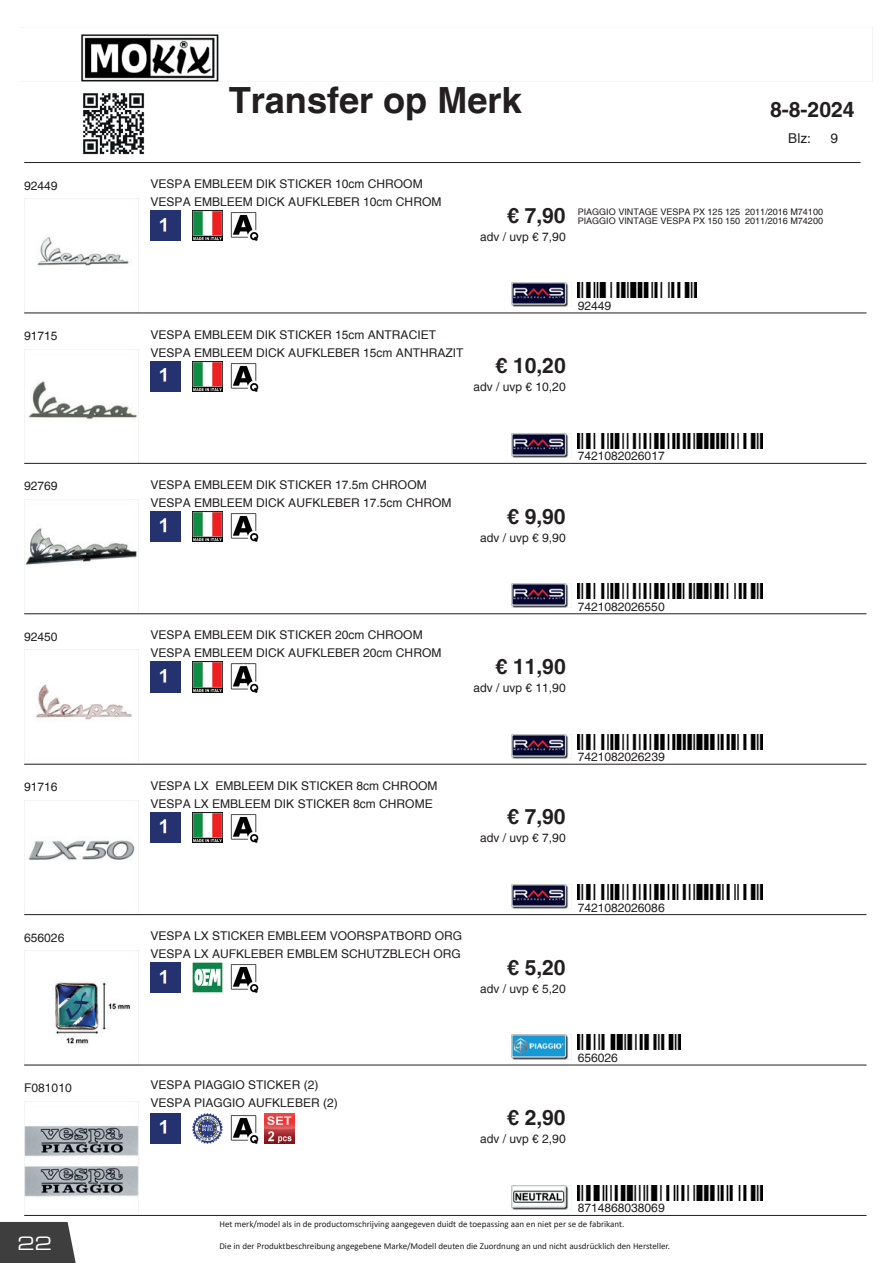
<style>
.page{position:relative;width:893px;height:1263px;background:#fff}
.page>*{position:absolute;margin:0;border:0;box-sizing:border-box;transform-origin:0 0}
.t1{font:700 36.15px "Helvetica";color:#231f20}
.t2{font:700 21px "Helvetica";color:#231f20}
.t3{font:18px "Eurostile Extended Two";color:#fff}
.t4{font:13.5px "Helvetica";color:#231f20}
.t5{font:12px/18px "Helvetica";color:#231f20}
.t6{font:9px "Calibri";color:#231f20}
.t7{font:9px "Calibri";color:#221f1f}
.t8{font:9px "Helvetica";color:#231f20}
</style>
<div class="page">
<div style="left:0;top:1222px;width:76px;height:41px;background:#3e3e3f"></div>
<img style="left:81px;top:34px;width:138px;height:47px">
<hr style="left:24px;top:162px;width:836px;height:1px;background:#231f20">
<img style="left:512px;top:283px;width:60px;height:24px">
<img style="left:24px;top:202px;width:115px;height:111px">
<img style="left:578px;top:283px;width:118px;height:15px">
<img style="left:151px;top:211px;width:30px;height:30px">
<img style="left:193px;top:211px;width:30px;height:30px">
<img style="left:230px;top:212px;width:29px;height:29px">
<hr style="left:24px;top:313px;width:842px;height:1px;background:#231f20">
<img style="left:512px;top:433px;width:60px;height:24px">
<img style="left:24px;top:349px;width:115px;height:114px">
<img style="left:578px;top:433px;width:185px;height:15px">
<img style="left:151px;top:361px;width:30px;height:30px">
<img style="left:193px;top:361px;width:30px;height:30px">
<img style="left:230px;top:363px;width:29px;height:28px">
<hr style="left:24px;top:463px;width:842px;height:1px;background:#231f20">
<img style="left:512px;top:584px;width:60px;height:24px">
<img style="left:24px;top:499px;width:115px;height:113px">
<img style="left:578px;top:584px;width:185px;height:15px">
<img style="left:151px;top:511px;width:30px;height:31px">
<img style="left:193px;top:511px;width:30px;height:31px">
<img style="left:230px;top:513px;width:29px;height:29px">
<hr style="left:24px;top:613px;width:842px;height:1px;background:#231f20">
<img style="left:512px;top:734px;width:60px;height:24px">
<img style="left:24px;top:653px;width:115px;height:111px">
<img style="left:578px;top:734px;width:185px;height:15px">
<img style="left:151px;top:662px;width:30px;height:30px">
<img style="left:193px;top:662px;width:30px;height:30px">
<img style="left:230px;top:663px;width:29px;height:29px">
<hr style="left:24px;top:764px;width:842px;height:1px;background:#231f20">
<img style="left:512px;top:884px;width:60px;height:24px">
<img style="left:24px;top:800px;width:115px;height:111px">
<img style="left:578px;top:884px;width:185px;height:15px">
<img style="left:151px;top:812px;width:30px;height:30px">
<img style="left:193px;top:812px;width:30px;height:30px">
<img style="left:230px;top:814px;width:29px;height:28px">
<hr style="left:24px;top:914px;width:842px;height:1px;background:#231f20">
<img style="left:512px;top:1035px;width:60px;height:24px">
<img style="left:24px;top:952px;width:115px;height:113px">
<img style="left:578px;top:1035px;width:102px;height:15px">
<img style="left:151px;top:963px;width:30px;height:30px">
<img style="left:193px;top:963px;width:30px;height:30px">
<img style="left:230px;top:964px;width:29px;height:29px">
<hr style="left:24px;top:1065px;width:842px;height:1px;background:#231f20">
<img style="left:512px;top:1185px;width:60px;height:24px">
<img style="left:24px;top:1101px;width:115px;height:114px">
<img style="left:578px;top:1185px;width:185px;height:15px">
<img style="left:151px;top:1113px;width:30px;height:30px">
<img style="left:193px;top:1113px;width:30px;height:30px">
<img style="left:230px;top:1115px;width:29px;height:28px">
<img style="left:265px;top:1113px;width:30px;height:30px">
<hr style="left:24px;top:1215px;width:842px;height:1px;background:#231f20">
<img style="left:83px;top:93px;width:62px;height:62px">
<h1 class="t1" style="left:229px;top:78px;width:294px">Transfer op Merk</h1>
<h2 class="t2" style="left:770px;top:97px;width:86px">8-8-2024</h2>
<p class="t4" style="left:788px;top:130px;width:24px">Blz:</p>
<p class="t4" style="left:830px;top:130px;width:9px">9</p>
<p class="t5" style="left:24px;top:176px;width:35px">92449</p>
<p class="t5" style="left:151px;top:175px;width:292px">VESPA EMBLEEM DIK STICKER 10cm CHROOM<br>VESPA EMBLEEM DICK AUFKLEBER 10cm CHROM</p>
<h2 class="t2" style="left:507px;top:202px;width:60px">€ 7,90</h2>
<p class="t8" style="left:578px;top:216px;width:247px">PIAGGIO VINTAGE VESPA PX 150 150 2011/2016 M74200</p>
<p class="t5" style="left:480px;top:228px;width:87px">adv / uvp € 7,90</p>
<p class="t8" style="left:578px;top:207px;width:247px">PIAGGIO VINTAGE VESPA PX 125 125 2011/2016 M74100</p>
<p class="t5" style="left:24px;top:327px;width:35px">91715</p>
<p class="t5" style="left:151px;top:325px;width:314px">VESPA EMBLEEM DIK STICKER 15cm ANTRACIET<br>VESPA EMBLEEM DICK AUFKLEBER 15cm ANTHRAZIT</p>
<h2 class="t2" style="left:495px;top:353px;width:72px">€ 10,20</h2>
<p class="t5" style="left:473px;top:378px;width:94px">adv / uvp € 10,20</p>
<p class="t5" style="left:578px;top:297px;width:35px">92449</p>
<p class="t5" style="left:24px;top:477px;width:35px">92769</p>
<p class="t5" style="left:151px;top:476px;width:302px">VESPA EMBLEEM DIK STICKER 17.5m CHROOM<br>VESPA EMBLEEM DICK AUFKLEBER 17.5cm CHROM</p>
<p class="t5" style="left:578px;top:447px;width:88px">7421082026017</p>
<h2 class="t2" style="left:507px;top:503px;width:60px">€ 9,90</h2>
<p class="t5" style="left:480px;top:528px;width:87px">adv / uvp € 9,90</p>
<p class="t5" style="left:24px;top:628px;width:35px">92450</p>
<p class="t5" style="left:151px;top:626px;width:292px">VESPA EMBLEEM DIK STICKER 20cm CHROOM<br>VESPA EMBLEEM DICK AUFKLEBER 20cm CHROM</p>
<p class="t5" style="left:578px;top:598px;width:88px">7421082026550</p>
<h2 class="t2" style="left:495px;top:654px;width:72px">€ 11,90</h2>
<p class="t5" style="left:473px;top:679px;width:94px">adv / uvp € 11,90</p>
<p class="t5" style="left:24px;top:778px;width:35px">91716</p>
<p class="t5" style="left:151px;top:777px;width:288px">VESPA LX EMBLEEM DIK STICKER 8cm CHROOM<br>VESPA LX EMBLEEM DIK STICKER 8cm CHROME</p>
<p class="t5" style="left:578px;top:748px;width:88px">7421082026239</p>
<h2 class="t2" style="left:507px;top:804px;width:60px">€ 7,90</h2>
<p class="t5" style="left:480px;top:829px;width:87px">adv / uvp € 7,90</p>
<p class="t5" style="left:24px;top:928px;width:42px">656026</p>
<p class="t5" style="left:151px;top:927px;width:313px">VESPA LX STICKER EMBLEEM VOORSPATBORD ORG<br>VESPA LX AUFKLEBER EMBLEM SCHUTZBLECH ORG</p>
<p class="t5" style="left:578px;top:898px;width:88px">7421082026086</p>
<h2 class="t2" style="left:507px;top:954px;width:60px">€ 5,20</h2>
<p class="t5" style="left:480px;top:980px;width:87px">adv / uvp € 5,20</p>
<p class="t5" style="left:24px;top:1079px;width:49px">F081010</p>
<p class="t5" style="left:151px;top:1076px;width:189px">VESPA PIAGGIO STICKER (2)<br>VESPA PIAGGIO AUFKLEBER (2)</p>
<p class="t5" style="left:578px;top:1049px;width:42px">656026</p>
<h2 class="t2" style="left:507px;top:1105px;width:60px">€ 2,90</h2>
<p class="t5" style="left:480px;top:1130px;width:87px">adv / uvp € 2,90</p>
<p class="t5" style="left:578px;top:1199px;width:88px">8714868038069</p>
<h3 class="t3" style="left:17px;top:1231px;width:36px">22</h3>
<p class="t7" style="left:219px;top:1218px;width:407px">Het merk/model als in de productomschrijving aangegeven duidt de toepassing aan en niet per se de fabrikant.</p>
<p class="t6" style="left:219px;top:1239px;width:452px">Die in der Produktbeschreibung angegebene Marke/Modell deuten die Zuordnung an und nicht ausdrücklich den Hersteller.</p>
</div>
